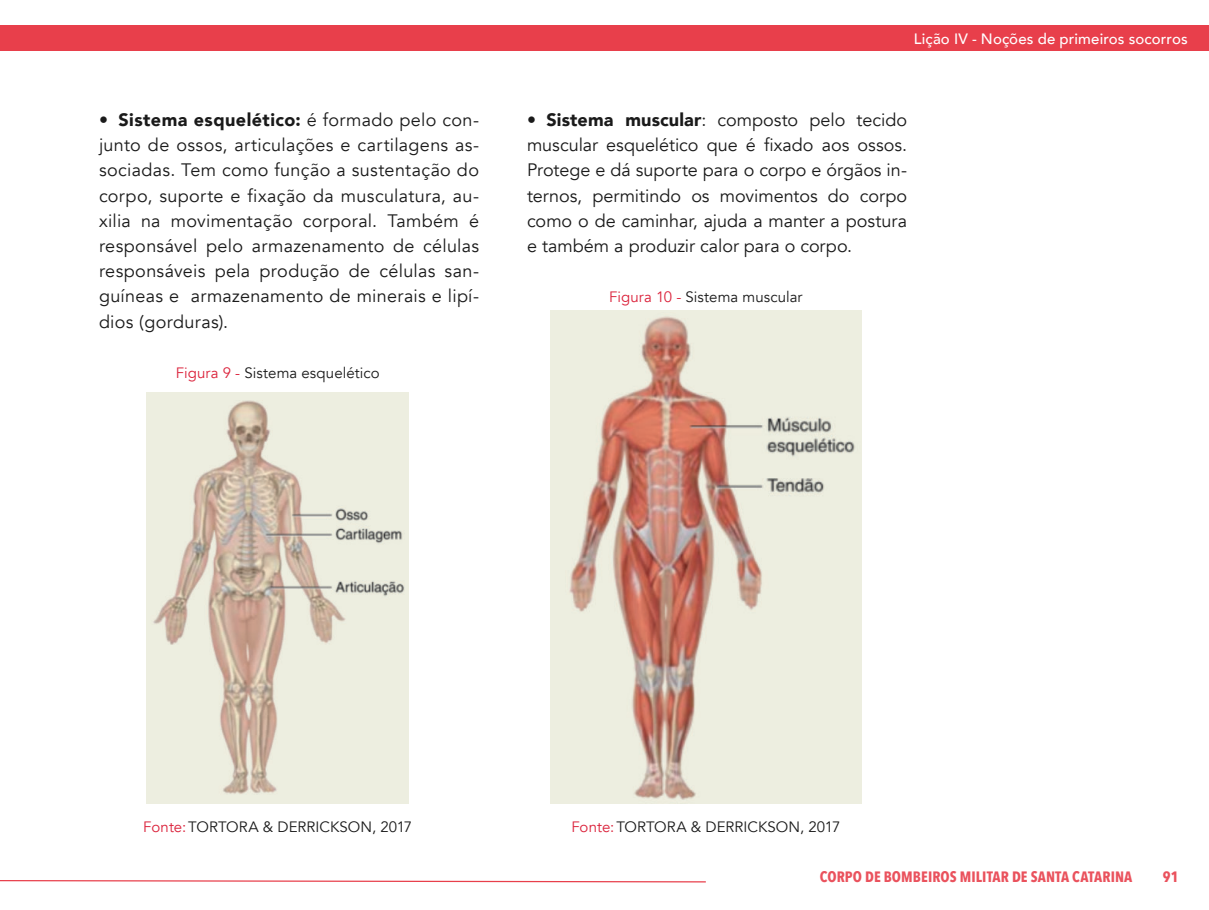
<style>
.page{position:relative;width:1209px;height:910px;background:#fff}
.page>*{position:absolute;margin:0;border:0;box-sizing:border-box;transform-origin:0 0}
.t1{font:18px/25.2px "Avenir";letter-spacing:.01em;color:#1a1a1a;text-align:justify}
.Fonte{font:15px "Avenir";letter-spacing:.005em;color:#1a1a1a}
.t2{font:700 15px "Avenir Next Condensed";letter-spacing:.005em;color:#ea525d}
.cabeçalho{font:500 15px "Avenir";letter-spacing:.01em;color:#fff}
.s1{font-weight:900}
.s2{color:#db223b}
</style>
<div class="page">
<div style="left:0;top:25px;width:1209px;height:26px;background:#e83f4b"></div>
<svg style="left:0;top:880px;width:706px;height:3px"></svg>
<img style="left:550px;top:310px;width:312px;height:494px">
<img style="left:147px;top:393px;width:262px;height:410px">
<p class="t1" style="left:99px;top:108px;width:382px"><span class="s1">• Sistema esquelético:</span> é formado pelo con&shy;junto de ossos, articulações e cartilagens as&shy;sociadas. Tem como função a sustentação do corpo, suporte e fixação da musculatura, au&shy;xilia na movimentação corporal. Também é responsável pelo armazenamento de células responsáveis pela produção de células san&shy;guíneas e armazenamento de minerais e lipí&shy;dios (gorduras).</p>
<p class="Fonte" style="left:176px;top:364px;width:205px"><span class="s2">Figura 9 -</span> Sistema esquelético</p>
<p class="cabeçalho" style="left:914px;top:26px;width:275px">Lição IV - Noções de primeiros socorros</p>
<p class="t1" style="left:527px;top:108px;width:382px"><span class="s1">• Sistema muscular</span>: composto pelo tecido muscular esquelético que é fixado aos ossos.<br>Protege e dá suporte para o corpo e órgãos in&shy;ternos, permitindo os movimentos do corpo como o de caminhar, ajuda a manter a postura e também a produzir calor para o corpo.</p>
<p class="Fonte" style="left:609px;top:288px;width:195px"><span class="s2">Figura 10 -</span> Sistema muscular</p>
<p class="Fonte" style="left:143px;top:817px;width:271px"><span class="s2">Fonte:</span>TORTORA &amp; DERRICKSON, 2017</p>
<p class="Fonte" style="left:571px;top:817px;width:271px"><span class="s2">Fonte:</span>TORTORA &amp; DERRICKSON, 2017</p>
<p class="t2" style="left:820px;top:868px;width:314px">CORPO DE BOMBEIROS MILITAR DE SANTA CATARINA</p>
<p class="t2" style="left:1163px;top:868px;width:17px">91</p>
</div>
